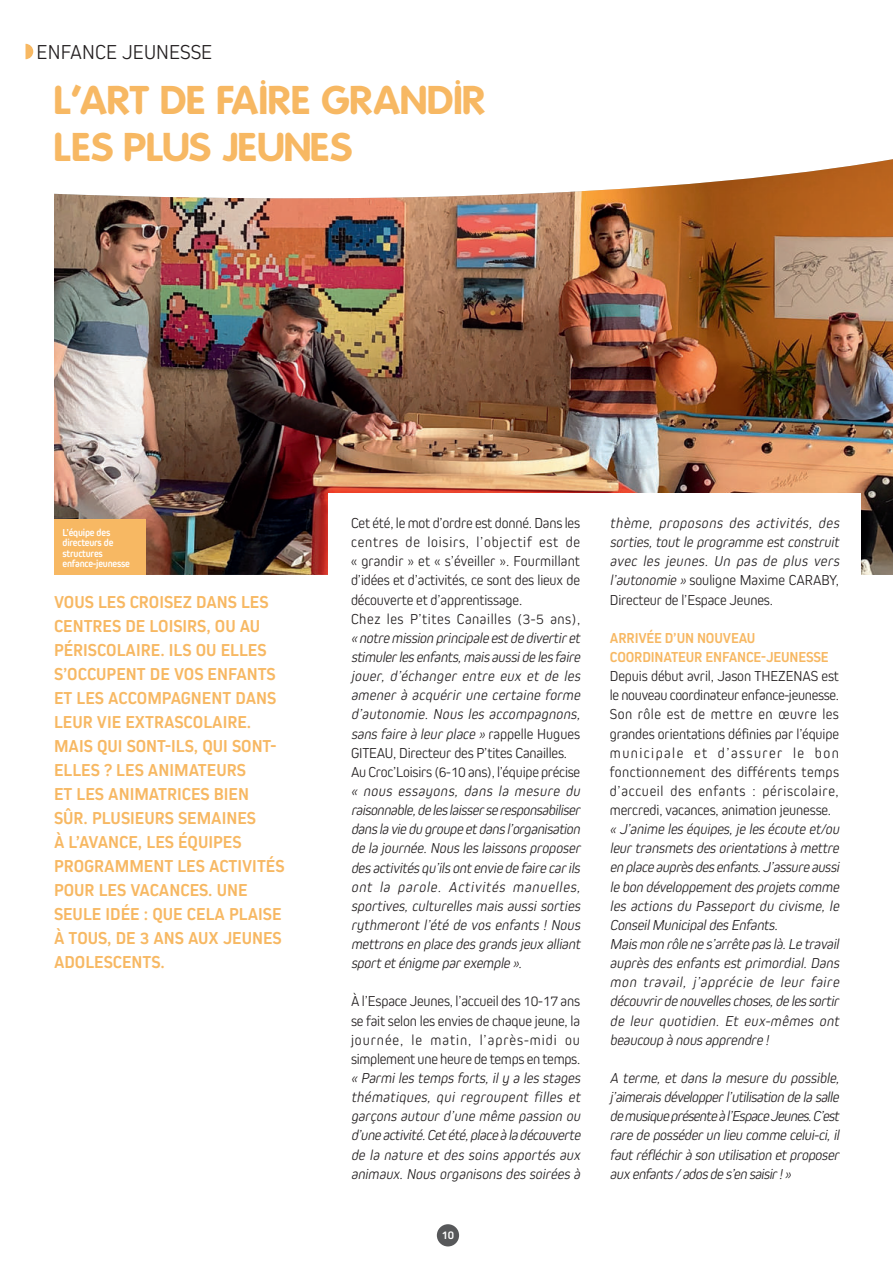
<style>
.page{position:relative;width:893px;height:1263px;background:#fff}
.page>*{position:absolute;margin:0;border:0;box-sizing:border-box;transform-origin:0 0}
.t1{font:700 39px/46.5px "Folks";color:#f7b863}
.t2{font:300 21px "Kiro";letter-spacing:.005em;color:#231f20}
.t3{font:700 18px/24px "Kiro";color:#f7b863}
.t4{font:italic 300 15px/19.2px "Kiro";letter-spacing:-.005em;color:#231f20}
.t5{font:300 15px/19.2px "Kiro";letter-spacing:-.01em;color:#231f20;text-align:justify}
.t6{font:700 15px/19.2px "Kiro";letter-spacing:-.01em;color:#f7b863}
.t7{font:700 12px "Kiro";color:#fff}
.t8{font:700 10.5px/10.5px "Kiro";letter-spacing:-.02em;color:#fff}
.s1{font-style:normal}
</style>
<div class="page">
<div style="left:437px;top:1224px;width:22px;height:22px;background:#57585a;border-radius:50%"></div>
<svg style="left:26px;top:44px;width:7px;height:15px"></svg>
<img style="left:54px;top:159px;width:839px;height:416px">
<div style="left:54px;top:520px;width:91px;height:55px;background:#f7b863"></div>
<div style="left:328px;top:493px;width:533px;height:216px;background:#fff"></div>
<h2 class="t2" style="left:37px;top:39px;width:177px">ENFANCE JEUNESSE</h2>
<h1 class="t1" style="left:54px;top:77px;width:435px">L’ART DE FAIRE GRANDIR<br>LES PLUS JEUNES</h1>
<p class="t8" style="left:63px;top:527px;width:69px">L’équipe des directeurs de structures enfance-jeunesse</p>
<p class="t5" style="left:351px;top:513px;width:231px;text-align:left">Cet été, le mot d’ordre est donné. Dans les centres de loisirs, l’objectif est de « grandir » et « s’éveiller ». Fourmillant d’idées et d’activités, ce sont des lieux de découverte et d’apprentissage.<br>Chez les P’tites Canailles (3-5 ans),</p>
<p class="t4" style="left:351px;top:628px;width:234px">« notre mission principale estde divertiret stimulerles enfants,mais ausside les faire jouer, d’échanger entre eux et de les amener à acquérir une certaine forme d’autonomie. Nous les accompagnons, sans faire à leur place » <span class="s1">rappelle Hugues GITEAU, Directeur des P’tites Canailles.<br>Au Croc’Loisirs (6-10 ans), l’équipe précise</span></p>
<p class="t4" style="left:351px;top:781px;width:234px;text-align:justify">« nous essayons, dans la mesure du raisonnable,de leslaisserse responsabiliser dans la vie du groupe etdans l’organisation de la journée.Nous les laissons proposer des activités qu’ils ontenvie de faire carils ont la parole. Activités manuelles, sportives, culturelles mais aussi sorties rythmeront l’été de vos enfants ! Nous mettrons en place des grands jeux alliant sporteténigme parexemple ».</p>
<p class="t5" style="left:351px;top:991px;width:231px">À l’Espace Jeunes, l’accueil des 10-17 ans se fait selon les envies de chaque jeune, la journée, le matin, l’après-midi ou simplement une heure de temps en temps.</p>
<p class="t4" style="left:351px;top:1068px;width:234px;text-align:justify">« Parmi les temps forts, il y a les stages thématiques, qui regroupent filles et garçons autour d’une même passion ou d’une activité.Cetété,place à la découverte de la nature et des soins apportés aux animaux. Nous organisons des soirées à</p>
<p class="t3" style="left:54px;top:589px;width:232px">VOUS LES CROISEZ DANS LES<br>CENTRES DE LOISIRS, OU AU<br>PÉRISCOLAIRE. ILS OU ELLES<br>S’OCCUPENT DE VOS ENFANTS<br>ET LES ACCOMPAGNENT DANS<br>LEUR VIE EXTRASCOLAIRE.<br>MAIS QUI SONT-ILS, QUI SONT-<br>ELLES ? LES ANIMATEURS<br>ET LES ANIMATRICES BIEN<br>SÛR. PLUSIEURS SEMAINES<br>À L’AVANCE, LES ÉQUIPES<br>PROGRAMMENT LES ACTIVITÉS<br>POUR LES VACANCES. UNE<br>SEULE IDÉE : QUE CELA PLAISE<br>À TOUS, DE 3 ANS AUX JEUNES<br>ADOLESCENTS.</p>
<p class="t7" style="left:442px;top:1229px;width:14px">10</p>
<p class="t4" style="left:610px;top:513px;width:233px">thème, proposons des activités, des sorties,toutle programme estconstruit avec les jeunes. Un pas de plus vers l’autonomie » <span class="s1">souligne Maxime CARABY, Directeur de l’Espace Jeunes.</span></p>
<p class="t6" style="left:610px;top:628px;width:220px">ARRIVÉE D’UN NOUVEAU<br>COORDINATEUR ENFANCE-JEUNESSE</p>
<p class="t5" style="left:610px;top:666px;width:231px">Depuis début avril, Jason THEZENAS est le nouveau coordinateur enfance-jeunesse.<br>Son rôle est de mettre en œuvre les grandes orientations définies par l’équipe municipale et d’assurer le bon fonctionnement des différents temps d’accueil des enfants : périscolaire, mercredi, vacances, animation jeunesse.</p>
<p class="t4" style="left:610px;top:819px;width:234px">« J’anime les équipes,je les écoute et/ou leurtransmets des orientations à mettre en place auprès des enfants.J’assure aussi le bon développementdes projets comme les actions du Passeport du civisme, le ConseilMunicipaldes Enfants.<br>Mais mon rôle ne s’arrête pas là.Le travail auprès des enfants est primordial. Dans mon travail, j ’apprécie de leur faire découvrirde nouvelles choses,de les sortir de leur quotidien. Et eux-mêmes ont beaucoup à nous apprendre !</p>
<p class="t4" style="left:610px;top:1068px;width:234px;text-align:justify">A terme, et dans la mesure du possible, j ’aimeraisdévelopperl’utilisation de la salle demusiqueprésenteàl’EspaceJeunes.C’est rare de posséderun lieu comme celui-ci,il fautréfléchirà son utilisation etproposer aux enfants/adosde s’en saisir!»</p>
</div>
